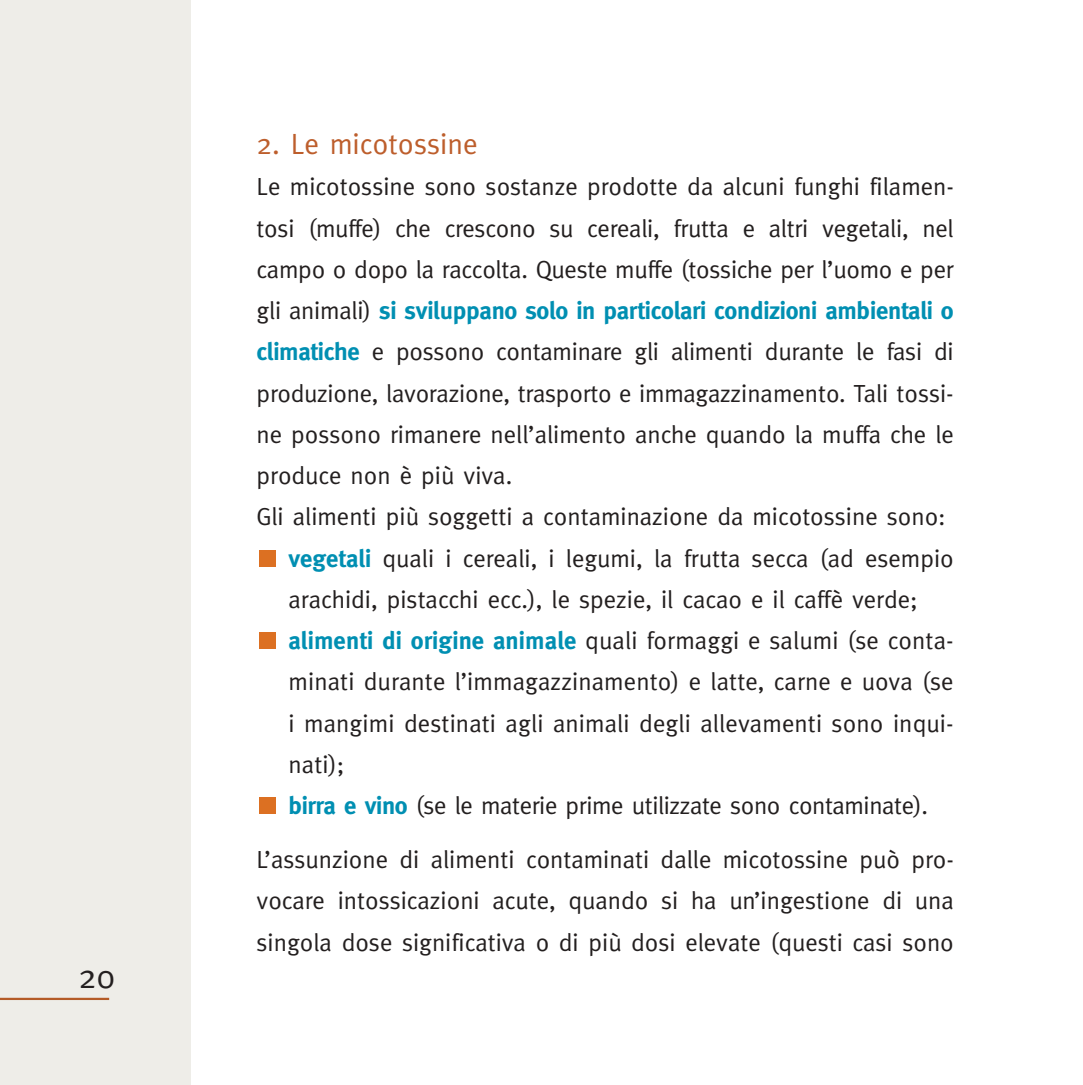
<style>
.page{position:relative;width:1083px;height:1085px;background:#fff}
.page>*{position:absolute;margin:0;border:0;box-sizing:border-box;transform-origin:0 0}
.t1{font:33.75px "Meta";color:#231f1f}
.t2{font:29.25px "Meta";color:#bd5e2c}
.t3{font:24.75px/41.2px "Meta";color:#231f1f;text-align:justify}
.t4{font:700 24.75px "Meta";letter-spacing:-.01em;color:#008fb2}
.s1{font-weight:400;color:#231f1f}
.s2{font-weight:700;color:#008fb2}
</style>
<div class="page">
<svg style="left:0;top:0;width:276px;height:1085px"></svg>
<h1 class="t1" style="left:79px;top:964px;width:38px">20</h1>
<p class="t2" style="left:257px;top:133px;width:223px">2. Le micotossine</p>
<p class="t3" style="left:257px;top:168px;width:699px">Le micotossine sono sostanze prodotte da alcuni funghi filamen-</p>
<p class="t3" style="left:257px;top:209px;width:699px">tosi (muffe) che crescono su cereali, frutta e altri vegetali, nel</p>
<p class="t3" style="left:257px;top:251px;width:699px">campo o dopo la raccolta. Queste muffe (tossiche per l’uomo e per</p>
<p class="t4" style="left:257px;top:301px;width:699px"><span class="s1">gli animali)</span> si sviluppano solo in particolari condizioni ambientali o</p>
<p class="t3" style="left:257px;top:333px;width:699px"><span class="s2">climatiche</span> e possono contaminare gli alimenti durante le fasi di</p>
<p class="t3" style="left:257px;top:374px;width:699px">produzione, lavorazione, trasporto e immagazzinamento. Tali tossi-</p>
<p class="t3" style="left:257px;top:416px;width:699px">ne possono rimanere nell’alimento anche quando la muffa che le</p>
<p class="t3" style="left:257px;top:457px;width:257px">produce non è più viva.</p>
<p class="t3" style="left:257px;top:498px;width:691px">Gli alimenti più soggetti a contaminazione da micotossine sono:</p>
<p class="t3" style="left:288px;top:539px;width:667px"><span class="s2">vegetali</span> quali i cereali, i legumi, la frutta secca (ad esempio</p>
<p class="t3" style="left:288px;top:580px;width:631px">arachidi, pistacchi ecc.), le spezie, il cacao e il caffè verde;</p>
<p class="t3" style="left:288px;top:622px;width:667px"><span class="s2">alimenti di origine animale</span> quali formaggi e salumi (se conta-</p>
<p class="t3" style="left:288px;top:663px;width:667px">minati durante l’immagazzinamento) e latte, carne e uova (se</p>
<p class="t3" style="left:288px;top:704px;width:667px">i mangimi destinati agli animali degli allevamenti sono inqui-</p>
<p class="t3" style="left:288px;top:745px;width:57px">nati);</p>
<p class="t3" style="left:288px;top:787px;width:641px"><span class="s2">birra e vino</span> (se le materie prime utilizzate sono contaminate).</p>
<p class="t3" style="left:257px;top:841px;width:699px">L’assunzione di alimenti contaminati dalle micotossine può pro&shy;vocare intossicazioni acute, quando si ha un’ingestione di una singola dose significativa o di più dosi elevate (questi casi sono</p>
</div>
